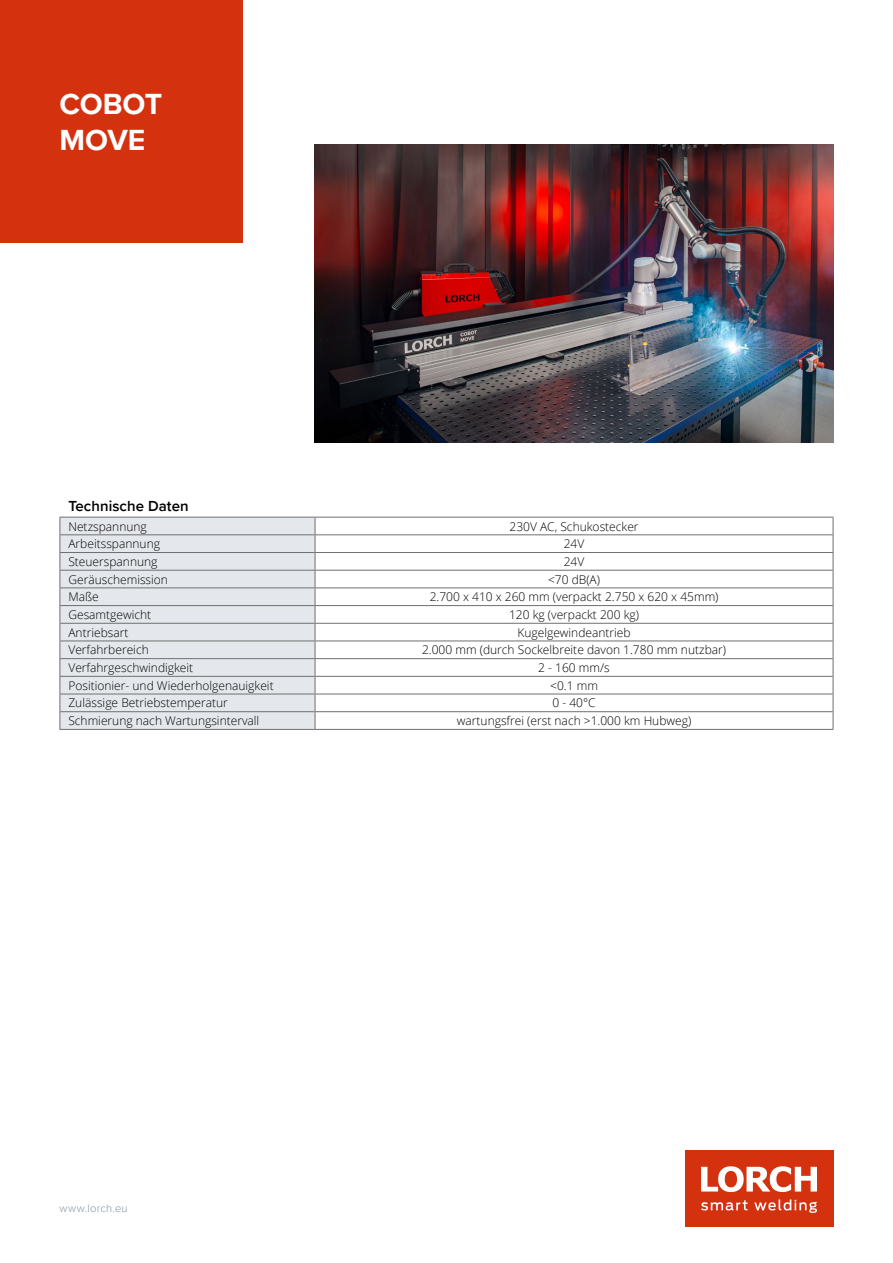
<style>
.page{position:relative;width:893px;height:1263px;background:#fff}
.page>*{position:absolute;margin:0;border:0;box-sizing:border-box;transform-origin:0 0}
.t1{font:700 30px/36px "Proxima Nova";letter-spacing:-.005em;color:#fff}
.t2{font:600 15px "Proxima Nova";letter-spacing:.005em;color:#000}
.t3{font:300 12px "Open Sans";color:#000}
.t4{font:300 11.25px "Proxima Nova";letter-spacing:.02em;color:#8495a2}
</style>
<div class="page">
<div style="left:0;top:0;width:242px;height:242px;background:#d4310f"></div>
<div style="left:685px;top:1150px;width:148px;height:77px;background:#d4310f"></div>
<svg style="left:701px;top:1166px;width:116px;height:26px"></svg>
<svg style="left:701px;top:1199px;width:116px;height:14px"></svg>
<div style="left:61px;top:518px;width:254px;height:211px;background:#e4e8ec"></div>
<hr style="left:60px;top:517px;width:255px;height:1px;background:#706f6f">
<hr style="left:315px;top:517px;width:518px;height:1px;background:#706f6f">
<hr style="left:60px;top:534px;width:255px;height:1px;background:#706f6f">
<hr style="left:315px;top:534px;width:518px;height:1px;background:#706f6f">
<hr style="left:60px;top:552px;width:255px;height:1px;background:#706f6f">
<hr style="left:315px;top:552px;width:518px;height:1px;background:#706f6f">
<hr style="left:60px;top:570px;width:255px;height:1px;background:#706f6f">
<hr style="left:315px;top:570px;width:518px;height:1px;background:#706f6f">
<hr style="left:60px;top:587px;width:255px;height:1px;background:#706f6f">
<hr style="left:315px;top:587px;width:518px;height:1px;background:#706f6f">
<hr style="left:60px;top:605px;width:255px;height:1px;background:#706f6f">
<hr style="left:315px;top:605px;width:518px;height:1px;background:#706f6f">
<hr style="left:60px;top:623px;width:255px;height:1px;background:#706f6f">
<hr style="left:315px;top:623px;width:518px;height:1px;background:#706f6f">
<hr style="left:60px;top:641px;width:255px;height:1px;background:#706f6f">
<hr style="left:315px;top:641px;width:518px;height:1px;background:#706f6f">
<hr style="left:60px;top:658px;width:255px;height:1px;background:#706f6f">
<hr style="left:315px;top:658px;width:518px;height:1px;background:#706f6f">
<hr style="left:60px;top:676px;width:255px;height:1px;background:#706f6f">
<hr style="left:315px;top:676px;width:518px;height:1px;background:#706f6f">
<hr style="left:60px;top:694px;width:255px;height:1px;background:#706f6f">
<hr style="left:315px;top:694px;width:518px;height:1px;background:#706f6f">
<hr style="left:60px;top:711px;width:255px;height:1px;background:#706f6f">
<svg style="left:60px;top:517px;width:1px;height:212px"></svg>
<hr style="left:315px;top:711px;width:518px;height:1px;background:#706f6f">
<svg style="left:315px;top:517px;width:1px;height:212px"></svg>
<svg style="left:833px;top:517px;width:1px;height:212px"></svg>
<hr style="left:60px;top:729px;width:255px;height:1px;background:#706f6f">
<hr style="left:315px;top:729px;width:518px;height:1px;background:#706f6f">
<img style="left:315px;top:145px;width:518px;height:297px">
<h1 class="t1" style="left:60px;top:85px;width:104px">COBOT<br>MOVE</h1>
<p class="t2" style="left:68px;top:495px;width:122px">Technische Daten</p>
<p class="t3" style="left:68px;top:518px;width:80px">Netzspannung</p>
<p class="t3" style="left:509px;top:518px;width:131px">230V AC, Schukostecker</p>
<p class="t3" style="left:68px;top:536px;width:93px">Arbeitsspannung</p>
<p class="t3" style="left:564px;top:536px;width:22px">24V</p>
<p class="t3" style="left:68px;top:553px;width:91px">Steuerspannung</p>
<p class="t3" style="left:564px;top:553px;width:22px">24V</p>
<p class="t3" style="left:68px;top:571px;width:101px">Geräuschemission</p>
<p class="t3" style="left:548px;top:571px;width:54px">&lt;70 dB(A)</p>
<p class="t3" style="left:68px;top:589px;width:32px">Maße</p>
<p class="t3" style="left:430px;top:589px;width:290px">2.700 x 410 x 260 mm (verpackt 2.750 x 620 x 45mm)</p>
<p class="t3" style="left:68px;top:606px;width:84px">Gesamtgewicht</p>
<p class="t3" style="left:509px;top:606px;width:132px">120 kg (verpackt 200 kg)</p>
<p class="t3" style="left:68px;top:624px;width:62px">Antriebsart</p>
<p class="t3" style="left:517px;top:624px;width:115px">Kugelgewindeantrieb</p>
<p class="t3" style="left:68px;top:642px;width:82px">Verfahrbereich</p>
<p class="t3" style="left:422px;top:642px;width:306px">2.000 mm (durch Sockelbreite davon 1.780 mm nutzbar)</p>
<p class="t3" style="left:68px;top:659px;width:126px">Verfahrgeschwindigkeit</p>
<p class="t3" style="left:538px;top:659px;width:73px">2 - 160 mm/s</p>
<p class="t3" style="left:68px;top:677px;width:207px">Positionier- und Wiederholgenauigkeit</p>
<p class="t3" style="left:550px;top:677px;width:49px">&lt;0.1 mm</p>
<p class="t3" style="left:68px;top:695px;width:161px">Zulässige Betriebstemperatur</p>
<p class="t3" style="left:552px;top:695px;width:45px">0 - 40°C</p>
<p class="t3" style="left:68px;top:713px;width:192px">Schmierung nach Wartungsintervall</p>
<p class="t3" style="left:457px;top:713px;width:236px">wartungsfrei (erst nach &gt;1.000 km Hubweg)</p>
<p class="t4" style="left:60px;top:1200px;width:70px">www.lorch.eu</p>
</div>
